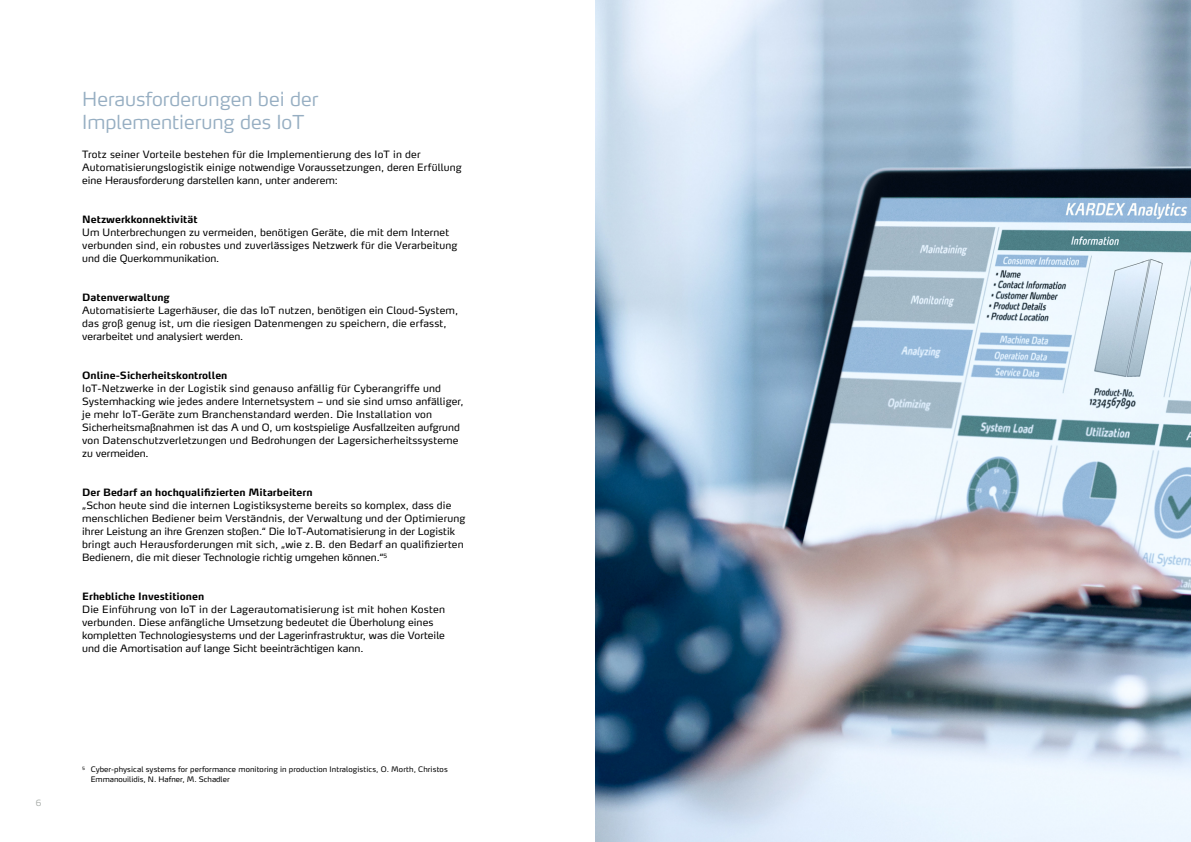
<style>
.page{position:relative;width:1191px;height:842px;background:#fff}
.page>*{position:absolute;margin:0;border:0;box-sizing:border-box;transform-origin:0 0}
.t1{font:300 19px/22.8px "Max Pro";color:#96aec2}
.t2{font:10px/13px "Max Pro";letter-spacing:.01em;color:#000}
.t3{font:700 10px "Max Pro";color:#000}
.t4{font:300 8.5px "Max Pro";color:#a8aca9}
.t5{font:7.5px/10px "Max Pro";letter-spacing:.01em;color:#000}
</style>
<div class="page">
<img style="left:595px;top:0;width:596px;height:842px">
<h1 class="t1" style="left:82px;top:86px;width:238px">Herausforderungen bei der<br>Implementierung des IoT</h1>
<p class="t2" style="left:82px;top:147px;width:381px">Trotz seiner Vorteile bestehen für die Implementierung des IoT in der<br>Automatisierungslogistik einige notwendige Voraussetzungen, deren Erfüllung eine Herausforderung darstellen kann, unter anderem:</p>
<p class="t3" style="left:82px;top:210px;width:117px">Netzwerkkonnektivität</p>
<p class="t2" style="left:82px;top:225px;width:377px">Um Unterbrechungen zu vermeiden, benötigen Geräte, die mit dem Internet verbunden sind, ein robustes und zuverlässiges Netzwerk für die Verarbeitung und die Querkommunikation.</p>
<p class="t3" style="left:82px;top:288px;width:89px">Datenverwaltung</p>
<p class="t2" style="left:82px;top:303px;width:377px">Automatisierte Lagerhäuser, die das IoT nutzen, benötigen ein Cloud-System, das groß genug ist, um die riesigen Datenmengen zu speichern, die erfasst, verarbeitet und analysiert werden.</p>
<p class="t3" style="left:82px;top:366px;width:147px">Online-Sicherheitskontrollen</p>
<p class="t2" style="left:82px;top:381px;width:383px">IoT-Netzwerke in der Logistik sind genauso anfällig für Cyberangriffe und Systemhacking wie jedes andere Internetsystem – und sie sind umso anfälliger, je mehr IoT-Geräte zum Branchenstandard werden. Die Installation von Sicherheitsmaßnahmen ist das A und O, um kostspielige Ausfallzeiten aufgrund von Datenschutzverletzungen und Bedrohungen der Lagersicherheitssysteme zu vermeiden.</p>
<p class="t3" style="left:82px;top:483px;width:232px">Der Bedarf an hochqualifizierten Mitarbeitern</p>
<p class="t2" style="left:82px;top:498px;width:384px">„Schon heute sind die internen Logistiksysteme bereits so komplex, dass die menschlichen Bediener beim Verständnis, der Verwaltung und der Optimierung ihrer Leistung an ihre Grenzen stoßen.“ Die IoT-Automatisierung in der Logistik bringt auch Herausforderungen mit sich, „wie z. B. den Bedarf an qualifizierten Bedienern, die mit dieser Technologie richtig umgehen können.“<sup>5</sup></p>
<p class="t3" style="left:82px;top:587px;width:123px">Erhebliche Investitionen</p>
<p class="t2" style="left:82px;top:602px;width:364px">Die Einführung von IoT in der Lagerautomatisierung ist mit hohen Kosten verbunden. Diese anfängliche Umsetzung bedeutet die Überholung eines kompletten Technologiesystems und der Lagerinfrastruktur, was die Vorteile und die Amortisation auf lange Sicht beeinträchtigen kann.</p>
<p class="t4" style="left:36px;top:796px;width:7px">6</p>
<p class="t5" style="left:91px;top:763px;width:358px;text-indent:-9px"><sup>5</sup> Cyber-physical systems for performance monitoring in production Intralogistics, O. Morth, Christos<br>Emmanouilidis, N. Hafner, M. Schadler</p>
</div>
